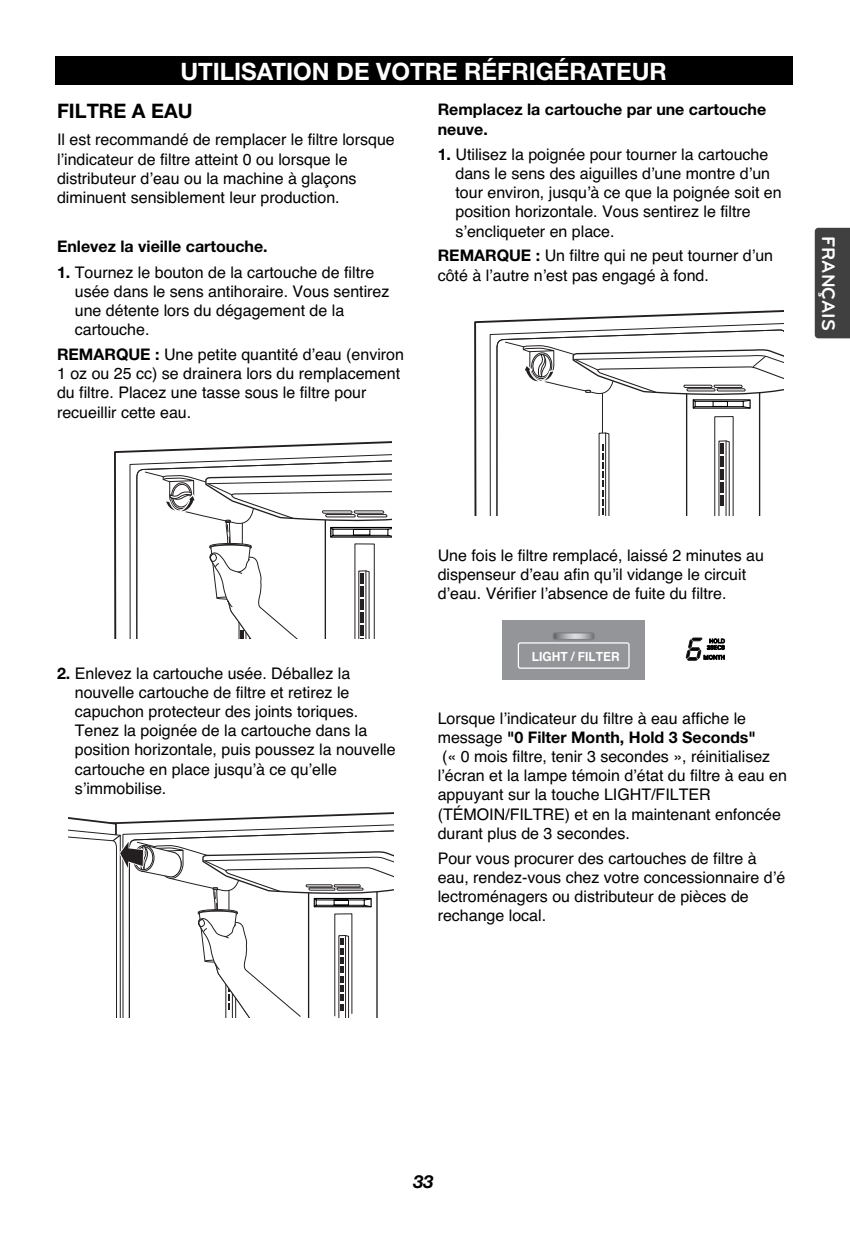
<style>
.page{position:relative;width:850px;height:1246px;background:#fff}
.page>*{position:absolute;margin:0;border:0;box-sizing:border-box;transform-origin:0 0}
.t1{font:700 24px "Helvetica Neue";color:#fff}
.t2{font:700 20px "Helvetica Neue";color:#000}
.t3{font:700 19px "Bryant LG";color:#fff}
.t4{font:italic 700 18px "Helvetica Neue";color:#000}
.t5{font:16px/19.2px "Helvetica";color:#000}
.t6{font:700 16px/19.2px "Helvetica Neue";color:#000}
.t7{font:700 12.6px "Helvetica";color:#fff;scale:.95 1}
.s1{font-family:"Helvetica Neue";font-weight:700}
.s2{font-family:"Helvetica";font-weight:400}
</style>
<div class="page">
<div style="left:55px;top:57px;width:737px;height:28px;background:#000"></div>
<div style="left:815px;top:228px;width:35px;height:110px;background:#404040"></div>
<svg style="left:114px;top:441px;width:278px;height:198px"></svg>
<svg style="left:129px;top:453px;width:263px;height:186px"></svg>
<svg style="left:136px;top:459px;width:256px;height:180px"></svg>
<svg style="left:141px;top:472px;width:251px;height:167px"></svg>
<svg style="left:68px;top:812px;width:326px;height:206px"></svg>
<svg style="left:474px;top:310px;width:310px;height:206px"></svg>
<svg style="left:490px;top:323px;width:294px;height:193px"></svg>
<svg style="left:496px;top:329px;width:288px;height:187px"></svg>
<hr style="left:686px;top:391px;width:1px;height:125px;background:#231f20">
<svg style="left:714px;top:416px;width:20px;height:100px"></svg>
<svg style="left:522px;top:345px;width:262px;height:64px"></svg>
<hr style="left:759px;top:393px;width:1px;height:123px;background:#231f20">
<div style="left:502px;top:621px;width:143px;height:59px;background:#939598"></div>
<svg style="left:686px;top:638px;width:39px;height:22px"></svg>
<div style="left:518px;top:642px;width:112px;height:27px;border:1px solid #fff;border-radius:2px"></div>
<svg style="left:553px;top:633px;width:41px;height:7px"></svg>
<div style="left:552px;top:632px;width:43px;height:8px;border:1px solid #808285;border-radius:2px"></div>
<h1 class="t1" style="left:180px;top:63px;width:488px">UTILISATION DE VOTRE RÉFRIGÉRATEUR</h1>
<p class="t2" style="left:57px;top:104px;width:137px">FILTRE A EAU</p>
<p class="t5" style="left:57px;top:132px;width:339px">Il est recommandé de remplacer le filtre lorsque l’indicateur de filtre atteint 0 ou lorsque le distributeur d’eau ou la machine à glaçons diminuent sensiblement leur production.</p>
<p class="t6" style="left:57px;top:239px;width:212px">Enlevez la vieille cartouche.</p>
<p class="t5" style="left:75px;top:264px;width:316px;text-indent:-18px"><span class="s1">1.</span> Tournez le bouton de la cartouche de filtre usée dans le sens antihoraire. Vous sentirez une détente lors du dégagement de la cartouche.</p>
<p class="t5" style="left:57px;top:346px;width:348px"><span class="s1">REMARQUE :</span> Une petite quantité d’eau (environ 1 oz ou 25 cc) se drainera lors du remplacement du filtre. Placez une tasse sous le filtre pour recueillir cette eau.</p>
<p class="t6" style="left:438px;top:102px;width:330px">Remplacez la cartouche par une cartouche neuve.</p>
<p class="t5" style="left:456px;top:146px;width:328px;text-indent:-18px"><span class="s1">1.</span> Utilisez la poignée pour tourner la cartouche dans le sens des aiguilles d’une montre d’un tour environ, jusqu’à ce que la poignée soit en position horizontale. Vous sentirez le filtre s’encliqueter en place.</p>
<p class="t5" style="left:438px;top:248px;width:337px"><span class="s1">REMARQUE :</span> Un filtre qui ne peut tourner d’un côté à l’autre n’est pas engagé à fond.</p>
<p class="t3" style="left:835px;top:236px;width:96px;rotate:90deg">FRANÇAIS</p>
<p class="t5" style="left:75px;top:665px;width:322px;text-indent:-18px"><span class="s1">2.</span> Enlevez la cartouche usée. Déballez la nouvelle cartouche de filtre et retirez le capuchon protecteur des joints toriques.<br>Tenez la poignée de la cartouche dans la position horizontale, puis poussez la nouvelle cartouche en place jusqu’à ce qu’elle s’immobilise.</p>
<p class="t5" style="left:438px;top:547px;width:328px">Une fois le filtre remplacé, laissé 2 minutes au dispenseur d’eau afin qu’il vidange le circuit d’eau. Vérifier l’absence de fuite du filtre.</p>
<p class="t7" style="left:532px;top:652px;width:94px">LIGHT / FILTER</p>
<p class="t5" style="left:438px;top:710px;width:310px">Lorsque l’indicateur du filtre à eau affiche le</p>
<p class="t6" style="left:438px;top:729px;width:320px"><span class="s2">message</span> "0 Filter Month, Hold 3 Seconds"</p>
<p class="t5" style="left:438px;top:748px;width:351px">(« 0 mois filtre, tenir 3 secondes », réinitialisez l’écran et la lampe témoin d’état du filtre à eau en appuyant sur la touche LIGHT/FILTER (TÉMOIN/FILTRE) et en la maintenant enfoncée durant plus de 3 secondes.</p>
<p class="t5" style="left:438px;top:850px;width:349px">Pour vous procurer des cartouches de filtre à eau, rendez-vous chez votre concessionnaire d’é lectroménagers ou distributeur de pièces de rechange local.</p>
<p class="t4" style="left:414px;top:1176px;width:22px">33</p>
</div>
